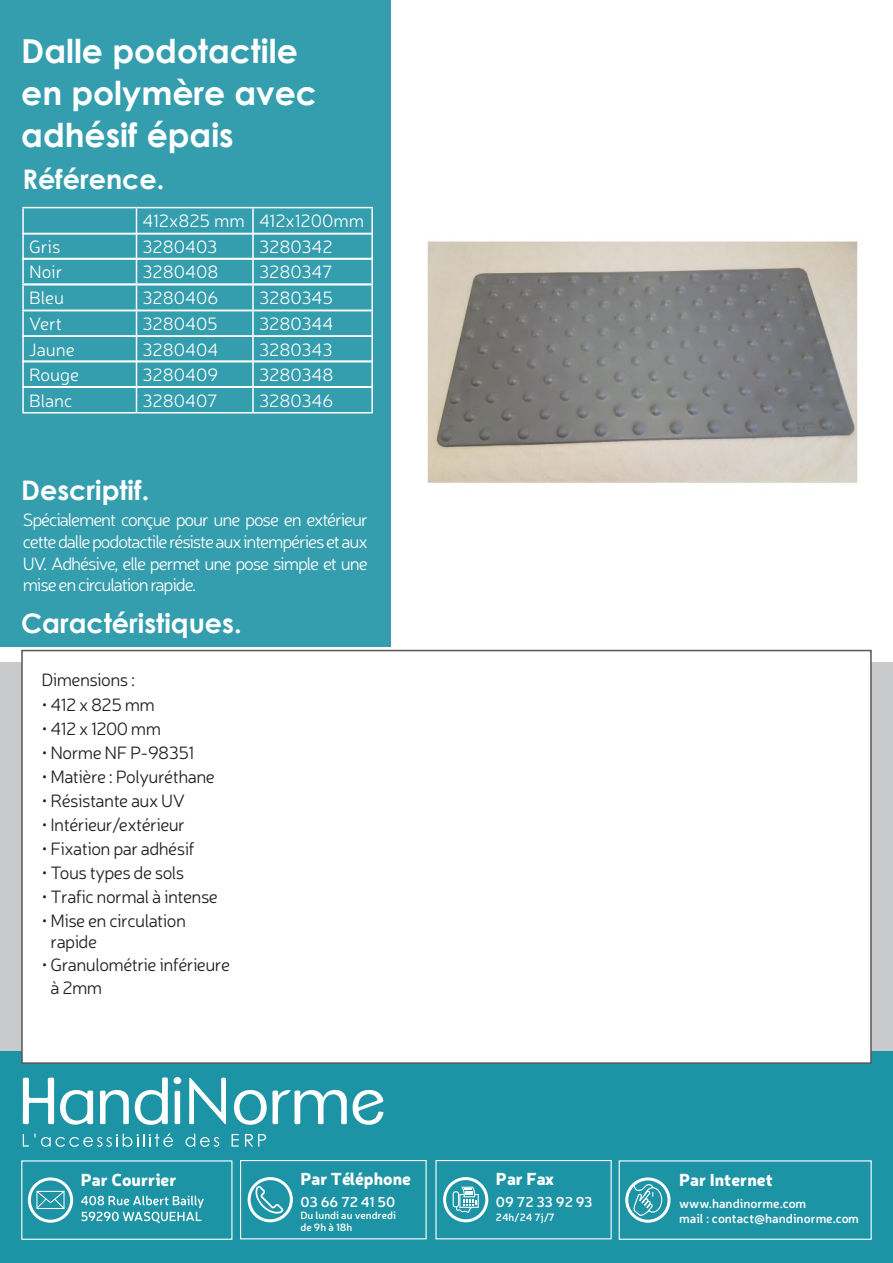
<style>
.page{position:relative;width:893px;height:1263px;background:#fff}
.page>*{position:absolute;margin:0;border:0;box-sizing:border-box;transform-origin:0 0}
.t1{font:700 33px/42px "Century Gothic";color:#fff}
.t2{font:700 27px "Century Gothic";color:#fff}
.t3{font:300 18px/21.6px "Neris";color:#fff;text-align:justify}
.t4{font:300 18px/21.6px "Neris";letter-spacing:-.03em;color:#231f20}
.t5{font:900 17.1px "Neris";color:#fff}
.t6{font:600 14.4px "Neris";color:#fff}
.t7{font:600 12.75px/15.3px "Neris";color:#fff}
.t8{font:600 10.5px/11.9px "Neris";color:#fff}
</style>
<div class="page">
<div style="left:0;top:1044px;width:893px;height:219px;background:#1d94a5"></div>
<svg style="left:189px;top:1077px;width:37px;height:48px"></svg>
<svg style="left:23px;top:1077px;width:71px;height:48px"></svg>
<svg style="left:353px;top:1089px;width:31px;height:36px"></svg>
<svg style="left:100px;top:1077px;width:68px;height:48px"></svg>
<svg style="left:234px;top:1089px;width:113px;height:36px"></svg>
<svg style="left:175px;top:1090px;width:5px;height:35px"></svg>
<div style="left:174px;top:1077px;width:7px;height:7px;background:#fff;border-radius:50%"></div>
<svg style="left:232px;top:1134px;width:7px;height:12px"></svg>
<svg style="left:245px;top:1134px;width:21px;height:12px"></svg>
<svg style="left:185px;top:1133px;width:34px;height:14px"></svg>
<svg style="left:23px;top:1133px;width:150px;height:14px"></svg>
<svg style="left:36px;top:1191px;width:29px;height:18px"></svg>
<div style="left:28px;top:1177px;width:45px;height:46px;border:3px solid #fff;border-radius:50%"></div>
<div style="left:21px;top:1160px;width:211px;height:80px;border:1px solid #fff"></div>
<svg style="left:255px;top:1186px;width:28px;height:29px"></svg>
<div style="left:248px;top:1177px;width:45px;height:45px;border:3px solid #fff;border-radius:50%"></div>
<div style="left:240px;top:1160px;width:187px;height:79px;border:1px solid #fff"></div>
<svg style="left:633px;top:1183px;width:30px;height:34px"></svg>
<div style="left:625px;top:1177px;width:45px;height:46px;border:3px solid #fff;border-radius:50%"></div>
<div style="left:619px;top:1160px;width:253px;height:80px;border:1px solid #fff"></div>
<svg style="left:453px;top:1187px;width:26px;height:26px"></svg>
<div style="left:443px;top:1177px;width:45px;height:45px;border:3px solid #fff;border-radius:50%"></div>
<div style="left:435px;top:1160px;width:177px;height:79px;border:1px solid #fff"></div>
<svg style="left:81px;top:1195px;width:123px;height:28px"></svg>
<div style="left:0;top:0;width:390px;height:647px;background:#349eae"></div>
<div style="left:0;top:662px;width:893px;height:389px;background:#c9cacc"></div>
<div style="left:21px;top:650px;width:851px;height:414px;background:#fff;border:2px solid #57585a"></div>
<hr style="left:22px;top:207px;width:114px;height:1px;background:#fff">
<hr style="left:22px;top:208px;width:2px;height:25px;background:#fff">
<hr style="left:136px;top:207px;width:117px;height:1px;background:#fff">
<hr style="left:253px;top:207px;width:120px;height:1px;background:#fff">
<hr style="left:252px;top:208px;width:2px;height:25px;background:#fff">
<hr style="left:371px;top:208px;width:2px;height:25px;background:#fff">
<hr style="left:22px;top:233px;width:114px;height:1px;background:#fff">
<hr style="left:22px;top:234px;width:2px;height:24px;background:#fff">
<hr style="left:136px;top:233px;width:117px;height:1px;background:#fff">
<hr style="left:253px;top:233px;width:120px;height:1px;background:#fff">
<hr style="left:252px;top:234px;width:2px;height:24px;background:#fff">
<hr style="left:371px;top:234px;width:2px;height:24px;background:#fff">
<hr style="left:22px;top:258px;width:114px;height:2px;background:#fff">
<hr style="left:136px;top:258px;width:117px;height:2px;background:#fff">
<hr style="left:253px;top:258px;width:120px;height:2px;background:#fff">
<hr style="left:22px;top:259px;width:2px;height:24px;background:#fff">
<hr style="left:252px;top:259px;width:2px;height:24px;background:#fff">
<hr style="left:371px;top:259px;width:2px;height:24px;background:#fff">
<hr style="left:22px;top:283px;width:114px;height:2px;background:#fff">
<hr style="left:136px;top:283px;width:117px;height:2px;background:#fff">
<hr style="left:253px;top:283px;width:120px;height:2px;background:#fff">
<hr style="left:22px;top:284px;width:114px;height:2px;background:#fff">
<hr style="left:22px;top:286px;width:2px;height:24px;background:#fff">
<hr style="left:136px;top:284px;width:117px;height:2px;background:#fff">
<hr style="left:253px;top:284px;width:120px;height:2px;background:#fff">
<hr style="left:252px;top:286px;width:2px;height:24px;background:#fff">
<hr style="left:371px;top:286px;width:2px;height:24px;background:#fff">
<hr style="left:22px;top:310px;width:114px;height:1px;background:#fff">
<hr style="left:22px;top:311px;width:2px;height:24px;background:#fff">
<hr style="left:136px;top:310px;width:117px;height:1px;background:#fff">
<hr style="left:253px;top:310px;width:120px;height:1px;background:#fff">
<hr style="left:252px;top:311px;width:2px;height:24px;background:#fff">
<hr style="left:371px;top:311px;width:2px;height:24px;background:#fff">
<hr style="left:22px;top:335px;width:114px;height:2px;background:#fff">
<hr style="left:22px;top:337px;width:2px;height:24px;background:#fff">
<hr style="left:136px;top:335px;width:117px;height:2px;background:#fff">
<hr style="left:253px;top:335px;width:120px;height:2px;background:#fff">
<hr style="left:252px;top:337px;width:2px;height:24px;background:#fff">
<hr style="left:371px;top:337px;width:2px;height:24px;background:#fff">
<hr style="left:22px;top:360px;width:114px;height:2px;background:#fff">
<hr style="left:22px;top:362px;width:2px;height:24px;background:#fff">
<hr style="left:136px;top:360px;width:117px;height:2px;background:#fff">
<hr style="left:253px;top:360px;width:120px;height:2px;background:#fff">
<hr style="left:252px;top:362px;width:2px;height:24px;background:#fff">
<hr style="left:371px;top:362px;width:2px;height:24px;background:#fff">
<hr style="left:22px;top:386px;width:114px;height:2px;background:#fff">
<hr style="left:22px;top:388px;width:2px;height:24px;background:#fff">
<hr style="left:136px;top:386px;width:117px;height:2px;background:#fff">
<svg style="left:136px;top:208px;width:1px;height:204px"></svg>
<hr style="left:253px;top:386px;width:120px;height:2px;background:#fff">
<hr style="left:252px;top:388px;width:2px;height:24px;background:#fff">
<hr style="left:371px;top:388px;width:2px;height:24px;background:#fff">
<hr style="left:22px;top:412px;width:114px;height:1px;background:#fff">
<hr style="left:136px;top:412px;width:117px;height:1px;background:#fff">
<hr style="left:253px;top:412px;width:120px;height:1px;background:#fff">
<img style="left:427px;top:241px;width:431px;height:243px">
<p class="t1" style="left:21px;top:28px;width:297px">Dalle podotactile en polymère avec adhésif épais</p>
<p class="t2" style="left:22px;top:159px;width:144px">Référence.</p>
<p class="t3" style="left:142px;top:210px;width:104px">412x825 mm</p>
<p class="t3" style="left:259px;top:210px;width:107px">412x1200mm</p>
<p class="t3" style="left:29px;top:235px;width:33px">Gris</p>
<p class="t3" style="left:142px;top:235px;width:76px">3280403</p>
<p class="t3" style="left:259px;top:235px;width:75px">3280342</p>
<p class="t3" style="left:29px;top:260px;width:35px">Noir</p>
<p class="t3" style="left:142px;top:260px;width:77px">3280408</p>
<p class="t3" style="left:259px;top:260px;width:75px">3280347</p>
<p class="t3" style="left:29px;top:287px;width:36px">Bleu</p>
<p class="t3" style="left:142px;top:287px;width:77px">3280406</p>
<p class="t3" style="left:259px;top:287px;width:76px">3280345</p>
<p class="t3" style="left:29px;top:313px;width:34px">Vert</p>
<p class="t3" style="left:142px;top:313px;width:77px">3280405</p>
<p class="t3" style="left:259px;top:313px;width:76px">3280344</p>
<p class="t3" style="left:29px;top:338px;width:47px">Jaune</p>
<p class="t3" style="left:142px;top:338px;width:77px">3280404</p>
<p class="t3" style="left:259px;top:338px;width:75px">3280343</p>
<p class="t3" style="left:29px;top:363px;width:52px">Rouge</p>
<p class="t3" style="left:142px;top:363px;width:77px">3280409</p>
<p class="t3" style="left:259px;top:363px;width:76px">3280348</p>
<p class="t3" style="left:29px;top:389px;width:45px">Blanc</p>
<p class="t3" style="left:142px;top:389px;width:76px">3280407</p>
<p class="t3" style="left:259px;top:389px;width:76px">3280346</p>
<p class="t2" style="left:21px;top:470px;width:129px">Descriptif.</p>
<p class="t3" style="left:23px;top:509px;width:347px">Spécialement conçue pour une pose en extérieur cette dalle podotactile résiste aux intempéries et aux UV. Adhésive, elle permet une pose simple et une mise en circulation rapide.</p>
<p class="t2" style="left:21px;top:602px;width:222px">Caractéristiques.</p>
<p class="t4" style="left:41px;top:669px;width:95px">Dimensions :</p>
<p class="t4" style="left:41px;top:693px;width:115px">• 412 x 825 mm</p>
<p class="t4" style="left:41px;top:717px;width:121px">• 412 x 1200 mm</p>
<p class="t4" style="left:41px;top:741px;width:154px">• Norme NF P-98351</p>
<p class="t4" style="left:41px;top:765px;width:175px">• Matière : Polyuréthane</p>
<p class="t4" style="left:41px;top:789px;width:145px">• Résistante aux UV</p>
<p class="t4" style="left:41px;top:813px;width:145px">• Intérieur/extérieur</p>
<p class="t4" style="left:41px;top:837px;width:155px">• Fixation par adhésif</p>
<p class="t4" style="left:41px;top:861px;width:144px">• Tous types de sols</p>
<p class="t4" style="left:41px;top:885px;width:178px">• Trafic normal à intense</p>
<p class="t4" style="left:51px;top:909px;width:137px;text-indent:-9px">• Mise en circulation rapide</p>
<p class="t4" style="left:51px;top:953px;width:181px;line-height:22.6px;text-indent:-9px">• Granulométrie inférieure à 2mm</p>
<p class="t5" style="left:81px;top:1167px;width:97px">Par Courrier</p>
<p class="t5" style="left:300px;top:1166px;width:112px">Par Téléphone</p>
<p class="t6" style="left:300px;top:1192px;width:96px">03 66 72 41 50</p>
<p class="t8" style="left:300px;top:1209px;width:97px">Du lundi au vendredi de 9h à 18h</p>
<p class="t5" style="left:496px;top:1166px;width:60px">Par Fax</p>
<p class="t6" style="left:496px;top:1192px;width:98px">09 72 33 92 93</p>
<p class="t8" style="left:496px;top:1211px;width:60px">24h/24 7j/7</p>
<p class="t5" style="left:679px;top:1167px;width:95px">Par Internet</p>
<p class="t7" style="left:679px;top:1195px;width:181px">www.handinorme.com<br>mail : contact@handinorme.com</p>
</div>
